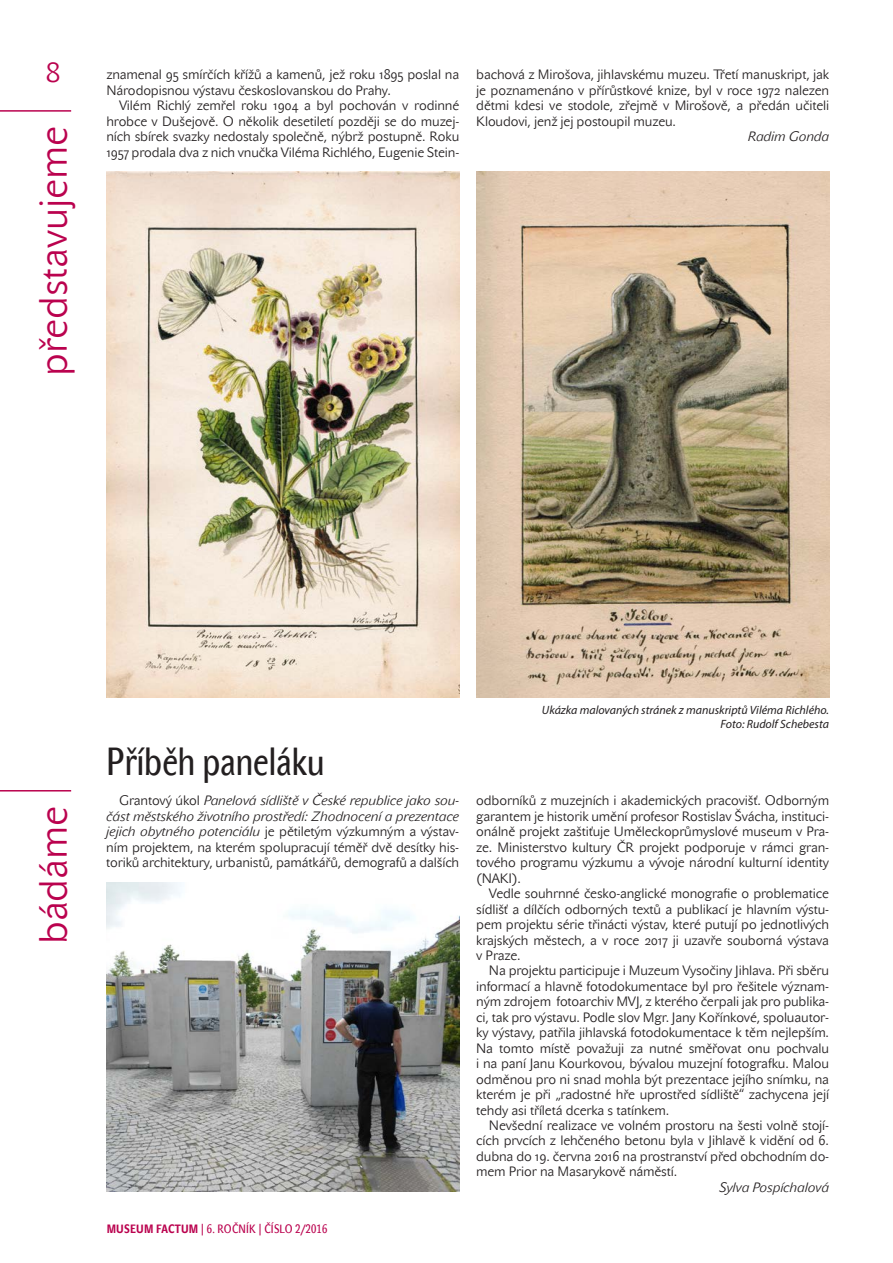
<style>
.page{position:relative;width:893px;height:1263px;background:#fff}
.page>*{position:absolute;margin:0;border:0;box-sizing:border-box;transform-origin:0 0}
.kapitola{font:39px "John Sans Lite CE";color:#ba024e}
.t1{font:39px "John Sans Cond Text CE";color:#231f20}
.t2{font:27px "John Sans Lite SCCE";color:#ba024e}
.blok{font:13.5px/15.5px "John Sans Lite CE";letter-spacing:-.01em;color:#231f20;text-align:justify}
.blok_-_podpis{font:italic 13.5px "John Sans Lite CE";letter-spacing:-.01em;color:#231f20}
.popiska{font:italic 12px "Myriad Pro";color:#231f20}
.t3{font:12px "John Sans Cond Text SCCE";letter-spacing:.02em;color:#ba024e}
.s1{font-style:italic}
.s2{font-weight:700}
</style>
<div class="page">
<hr style="left:0;top:110px;width:71px;height:2px;background:#ba024e">
<hr style="left:0;top:790px;width:71px;height:1px;background:#ba024e">
<img style="left:476px;top:172px;width:353px;height:525px">
<img style="left:106px;top:172px;width:353px;height:525px">
<img style="left:106px;top:883px;width:353px;height:309px">
<h2 class="t2" style="left:46px;top:57px;width:16px">8</h2>
<p class="kapitola" style="left:31px;top:376px;width:251px;rotate:-90deg">představujeme</p>
<p class="blok" style="left:106px;top:67px;width:354px">znamenal 95 smírčích křížů a kamenů, jež roku 1895 poslal na<br>Národopisnou výstavu českoslovanskou do Prahy.</p>
<p class="blok" style="left:106px;top:98px;width:354px;text-indent:13px">Vilém Richlý zemřel roku 1904 a byl pochován v rodinné hrobce v Dušejově. O několik desetiletí později se do muzej&shy;ních sbírek svazky nedostaly společně, nýbrž postupně. Roku 1957 prodala dva z nich vnučka Viléma Richlého, Eugenie Stein-</p>
<p class="blok" style="left:476px;top:67px;width:354px">bachová z Mirošova, jihlavskému muzeu. Třetí manuskript, jak je poznamenáno v přírůstkové knize, byl v roce 1972 nalezen dětmi kdesi ve stodole, zřejmě v Mirošově, a předán učiteli Kloudovi, jenž jej postoupil muzeu.</p>
<p class="blok_-_podpis" style="left:748px;top:129px;width:83px">Radim Gonda</p>
<p class="kapitola" style="left:31px;top:944px;width:139px;rotate:-90deg">bádáme</p>
<h1 class="t1" style="left:106px;top:739px;width:220px">Příběh paneláku</h1>
<p class="popiska" style="left:542px;top:702px;width:289px">Ukázka malovaných stránek z manuskriptů Viléma Richlého.</p>
<p class="popiska" style="left:721px;top:717px;width:110px">Foto: Rudolf Schebesta</p>
<p class="blok" style="left:106px;top:793px;width:354px;text-indent:13px">Grantový úkol <span class="s1">Panelová sídliště v České republice jako sou&shy;část městského životního prostředí: Zhodnocení a prezentace jejich obytného potenciálu</span> je pětiletým výzkumným a výstav&shy;ním projektem, na kterém spolupracují téměř dvě desítky his&shy;toriků architektury, urbanistů, památkářů, demografů a dalších</p>
<p class="blok" style="left:476px;top:793px;width:354px">odborníků z muzejních i akademických pracovišť. Odborným garantem je historik umění profesor Rostislav Švácha, instituci&shy;onálně projekt zaštiťuje Uměleckoprůmyslové museum v Pra&shy;ze. Ministerstvo kultury ČR projekt podporuje v rámci gran&shy;tového programu výzkumu a vývoje národní kulturní identity (NAKI).</p>
<p class="blok" style="left:476px;top:886px;width:354px;text-indent:13px">Vedle souhrnné česko-anglické monografie o problematice sídlišť a dílčích odborných textů a publikací je hlavním výstu&shy;pem projektu série třinácti výstav, které putují po jednotlivých krajských městech, a v roce 2017 ji uzavře souborná výstava v Praze.</p>
<p class="blok" style="left:476px;top:963px;width:354px;text-indent:13px">Na projektu participuje i Muzeum Vysočiny Jihlava. Při sběru informací a hlavně fotodokumentace byl pro řešitele význam&shy;ným zdrojem fotoarchiv MVJ, z kterého čerpali jak pro publika&shy;ci, tak pro výstavu. Podle slov Mgr. Jany Kořínkové, spoluautor&shy;ky výstavy, patřila jihlavská fotodokumentace k těm nejlepším.<br>Na tomto místě považuji za nutné směřovat onu pochvalu i na paní Janu Kourkovou, bývalou muzejní fotografku. Malou odměnou pro ni snad mohla být prezentace jejího snímku, na kterém je při „radostné hře uprostřed sídliště“ zachycena její tehdy asi tříletá dcerka s tatínkem.</p>
<p class="blok" style="left:476px;top:1117px;width:354px;text-indent:13px">Nevšední realizace ve volném prostoru na šesti volně stojí&shy;cích prvcích z lehčeného betonu byla v Jihlavě k vidění od 6. dubna do 19. června 2016 na prostranství před obchodním do&shy;mem Prior na Masarykově náměstí.</p>
<p class="blok_-_podpis" style="left:719px;top:1179px;width:111px">Sylva Pospíchalová</p>
<p class="t3" style="left:107px;top:1222px;width:222px"><span class="s2">MUSEUM FACTUM</span> | 6. ROČNÍK | ČÍSLO 2/2016</p>
</div>
